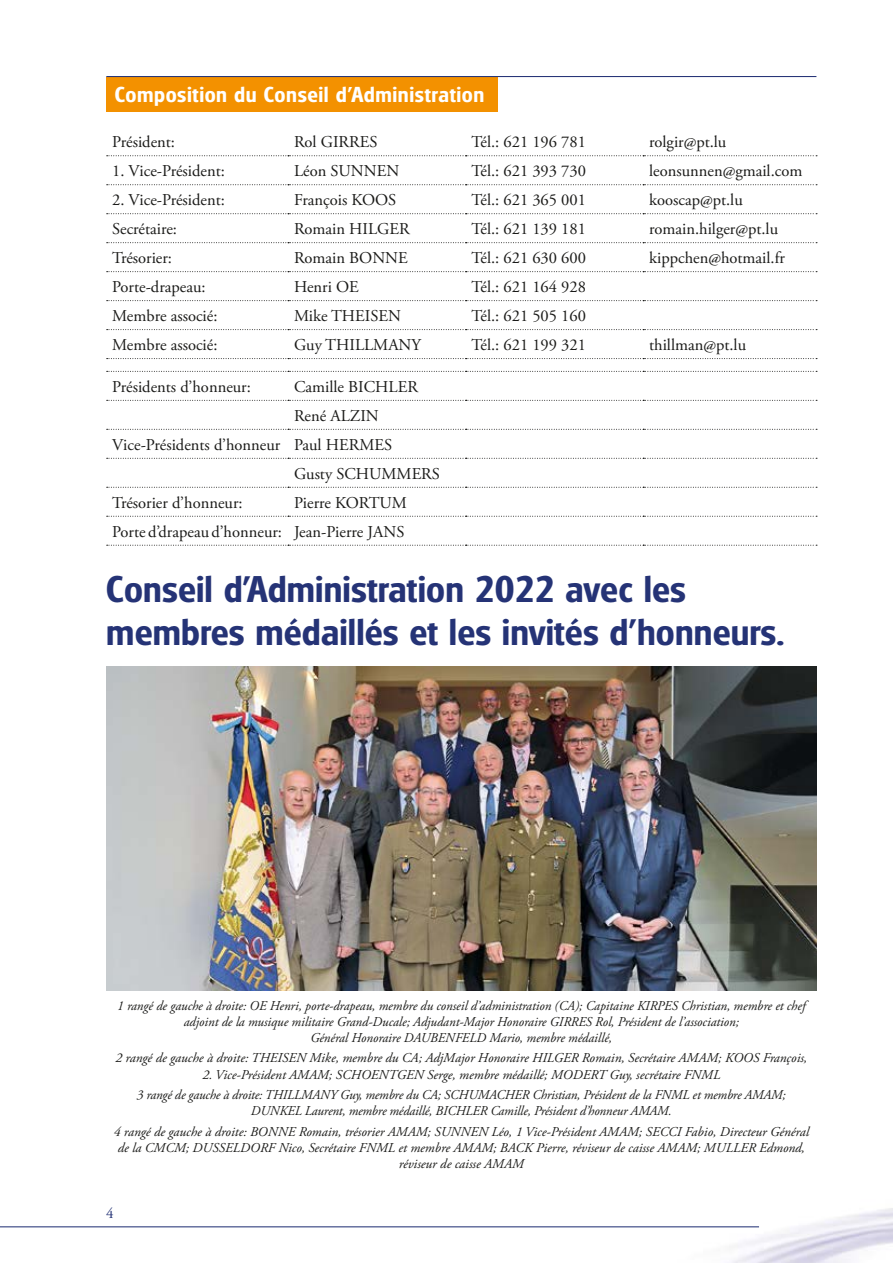
<style>
.page{position:relative;width:893px;height:1263px;background:#fff}
.page>*{position:absolute;margin:0;border:0;box-sizing:border-box;transform-origin:0 0}
.t1{font:600 36px/43.2px "Glasgow";letter-spacing:.005em;color:#253376}
.t2{font:600 21px "Glasgow";letter-spacing:.025em;color:#fff}
.t3{font:16.5px/29px "Adobe Garamond Pro";color:#1a1a18;text-align:right}
.t4{font:15px "Adobe Garamond Pro";color:#253376}
.t5{font:italic 13.5px/16.2px "Adobe Garamond Pro";color:#1a1a18;text-align:center}
</style>
<div class="page">
<hr style="left:0;top:1226px;width:759px;height:1px;background:#253376">
<div style="left:106px;top:77px;width:391px;height:34px;background:#f39100"></div>
<hr style="left:106px;top:76px;width:710px;height:1px;background:#253376">
<svg style="left:107px;top:155px;width:710px;height:1px"></svg>
<svg style="left:107px;top:184px;width:710px;height:1px"></svg>
<svg style="left:107px;top:213px;width:710px;height:1px"></svg>
<svg style="left:107px;top:242px;width:710px;height:1px"></svg>
<svg style="left:107px;top:271px;width:710px;height:1px"></svg>
<svg style="left:107px;top:300px;width:710px;height:1px"></svg>
<svg style="left:107px;top:329px;width:710px;height:1px"></svg>
<svg style="left:107px;top:358px;width:710px;height:1px"></svg>
<svg style="left:107px;top:371px;width:710px;height:1px"></svg>
<svg style="left:107px;top:400px;width:710px;height:1px"></svg>
<svg style="left:107px;top:429px;width:710px;height:1px"></svg>
<svg style="left:107px;top:458px;width:710px;height:1px"></svg>
<svg style="left:107px;top:487px;width:710px;height:1px"></svg>
<svg style="left:107px;top:516px;width:710px;height:1px"></svg>
<svg style="left:107px;top:545px;width:710px;height:1px"></svg>
<img style="left:106px;top:667px;width:710px;height:323px">
<h2 class="t2" style="left:115px;top:81px;width:371px">Composition du Conseil d’Administration</h2>
<p class="t3" style="left:112px;top:128px;width:64px">Président:</p>
<p class="t3" style="left:294px;top:128px;width:85px">Rol GIRRES</p>
<p class="t3" style="left:472px;top:128px;width:116px">Tél.: 621 196 781</p>
<p class="t3" style="left:649px;top:128px;width:79px">rolgir@pt.lu</p>
<p class="t3" style="left:112px;top:157px;width:114px">1. Vice-Président:</p>
<p class="t3" style="left:294px;top:157px;width:107px">Léon SUNNEN</p>
<p class="t3" style="left:472px;top:157px;width:116px">Tél.: 621 393 730</p>
<p class="t3" style="left:649px;top:157px;width:155px">leonsunnen@gmail.com</p>
<p class="t3" style="left:112px;top:186px;width:114px">2. Vice-Président:</p>
<p class="t3" style="left:294px;top:186px;width:104px">François KOOS</p>
<p class="t3" style="left:472px;top:186px;width:116px">Tél.: 621 365 001</p>
<p class="t3" style="left:649px;top:186px;width:95px">kooscap@pt.lu</p>
<p class="t3" style="left:112px;top:215px;width:66px">Secrétaire:</p>
<p class="t3" style="left:294px;top:215px;width:117px">Romain HILGER</p>
<p class="t3" style="left:472px;top:215px;width:116px">Tél.: 621 139 181</p>
<p class="t3" style="left:649px;top:215px;width:130px">romain.hilger@pt.lu</p>
<p class="t3" style="left:112px;top:244px;width:61px">Trésorier:</p>
<p class="t3" style="left:294px;top:244px;width:115px">Romain BONNE</p>
<p class="t3" style="left:472px;top:244px;width:116px">Tél.: 621 630 600</p>
<p class="t3" style="left:649px;top:244px;width:137px">kippchen@hotmail.fr</p>
<p class="t3" style="left:112px;top:273px;width:95px">Porte-drapeau:</p>
<p class="t3" style="left:294px;top:273px;width:66px">Henri OE</p>
<p class="t3" style="left:472px;top:273px;width:116px">Tél.: 621 164 928</p>
<p class="t3" style="left:112px;top:302px;width:107px">Membre associé:</p>
<p class="t3" style="left:294px;top:302px;width:108px">Mike THEISEN</p>
<p class="t3" style="left:472px;top:302px;width:116px">Tél.: 621 505 160</p>
<p class="t3" style="left:112px;top:331px;width:107px">Membre associé:</p>
<p class="t3" style="left:294px;top:331px;width:128px">Guy THILLMANY</p>
<p class="t3" style="left:472px;top:331px;width:116px">Tél.: 621 199 321</p>
<p class="t3" style="left:649px;top:331px;width:98px">thillman@pt.lu</p>
<p class="t3" style="left:112px;top:373px;width:140px">Présidents d’honneur:</p>
<p class="t3" style="left:294px;top:373px;width:125px">Camille BICHLER</p>
<p class="t3" style="left:294px;top:402px;width:86px">René ALZIN</p>
<p class="t3" style="left:112px;top:431px;width:281px">Vice-Présidents d’honneur Paul HERMES</p>
<p class="t3" style="left:294px;top:460px;width:147px">Gusty SCHUMMERS</p>
<p class="t3" style="left:112px;top:489px;width:132px">Trésorier d’honneur:</p>
<p class="t3" style="left:112px;top:489px;width:296px">Pierre KORTUM<br>Porte d’drapeau d’honneur: Jean-Pierre JANS</p>
<h1 class="t1" style="left:106px;top:567px;width:680px">Conseil d’Administration 2022 avec les membres médaillés et les invités d’honneurs.</h1>
<p class="t5" style="left:117px;top:997px;width:690px">1 rangé de gauche à droite: OE Henri, porte-drapeau, membre du conseil d’administration (CA); Capitaine KIRPES Christian, membre et chef adjoint de la musique militaire Grand-Ducale; Adjudant-Major Honoraire GIRRES Rol, Président de l’association;<br>Général Honoraire DAUBENFELD Mario, membre médaillé,</p>
<p class="t5" style="left:115px;top:1050px;width:693px">2 rangé de gauche à droite: THEISEN Mike, membre du CA; AdjMajor Honoraire HILGER Romain, Secrétaire AMAM; KOOS François,</p>
<p class="t5" style="left:137px;top:1064px;width:650px;line-height:20.4px">2. Vice-Président AMAM; SCHOENTGEN Serge, membre médaillé; MODERT Guy, secrétaire FNML<br>3 rangé de gauche à droite: THILLMANY Guy, membre du CA; SCHUMACHER Christian, Président de la FNML et membre AMAM;</p>
<p class="t5" style="left:114px;top:1101px;width:697px;line-height:20.4px">DUNKEL Laurent, membre médaillé, BICHLER Camille, Président d’honneur AMAM.<br>4 rangé de gauche à droite: BONNE Romain, trésorier AMAM; SUNNEN Léo, 1 Vice-Président AMAM; SECCI Fabio, Directeur Général</p>
<p class="t5" style="left:118px;top:1140px;width:689px">de la CMCM; DUSSELDORF Nico, Secrétaire FNML et membre AMAM; BACK Pierre, réviseur de caisse AMAM; MULLER Edmond, réviseur de caisse AMAM</p>
<p class="t4" style="left:106px;top:1204px;width:9px">4</p>
</div>
